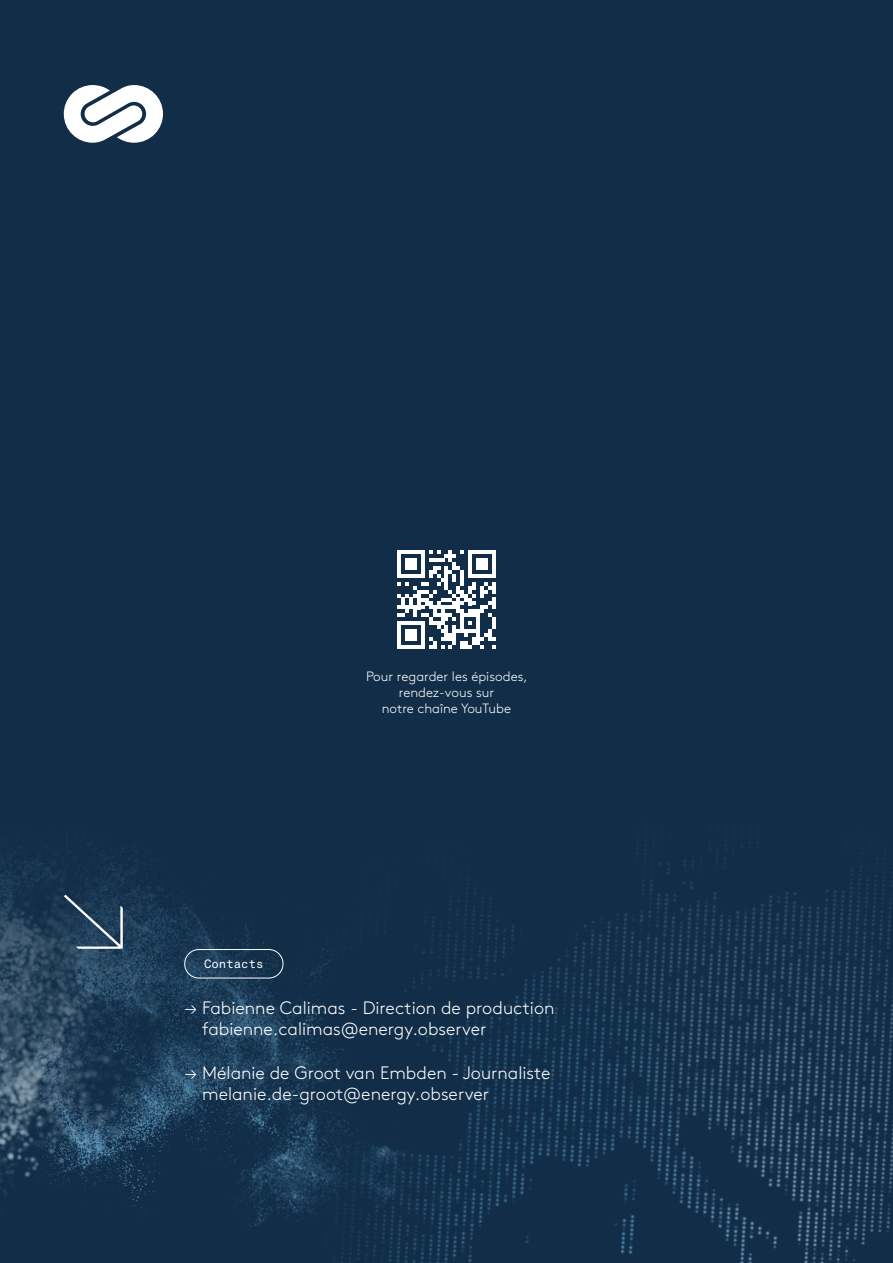
<style>
.page{position:relative;width:893px;height:1263px;background:#112d47}
.page>*{position:absolute;margin:0;border:0;box-sizing:border-box;transform-origin:0 0}
.t1{font:300 18px/21.6px "Brown";color:#fff}
.t2{font:300 13.5px/16.2px "Brown";color:#fff;text-align:center}
.t3{font:12px "Akkurat Mono LL";color:#fff}
</style>
<div class="page">
<img style="left:0;top:848px;width:893px;height:415px">
<svg style="left:64px;top:85px;width:99px;height:58px"></svg>
<svg style="left:397px;top:550px;width:99px;height:99px"></svg>
<div style="left:184px;top:949px;width:99px;height:29px;border:1px solid #fff;border-radius:14px"></div>
<svg style="left:64px;top:895px;width:59px;height:54px"></svg>
<p class="t3" style="left:204px;top:956px;width:61px">Contacts</p>
<p class="t2" style="left:366px;top:667px;width:163px">Pour regarder les épisodes, rendez‑vous sur<br>notre chaîne YouTube</p>
<p class="t1" style="left:202px;top:995px;width:354px;text-indent:-18px">→ Fabienne Calimas - Direction de production fabienne.calimas@energy.observer</p>
<p class="t1" style="left:202px;top:1060px;width:350px;text-indent:-18px">→ Mélanie de Groot van Embden - Journaliste melanie.de-groot@energy.observer</p>
</div>
